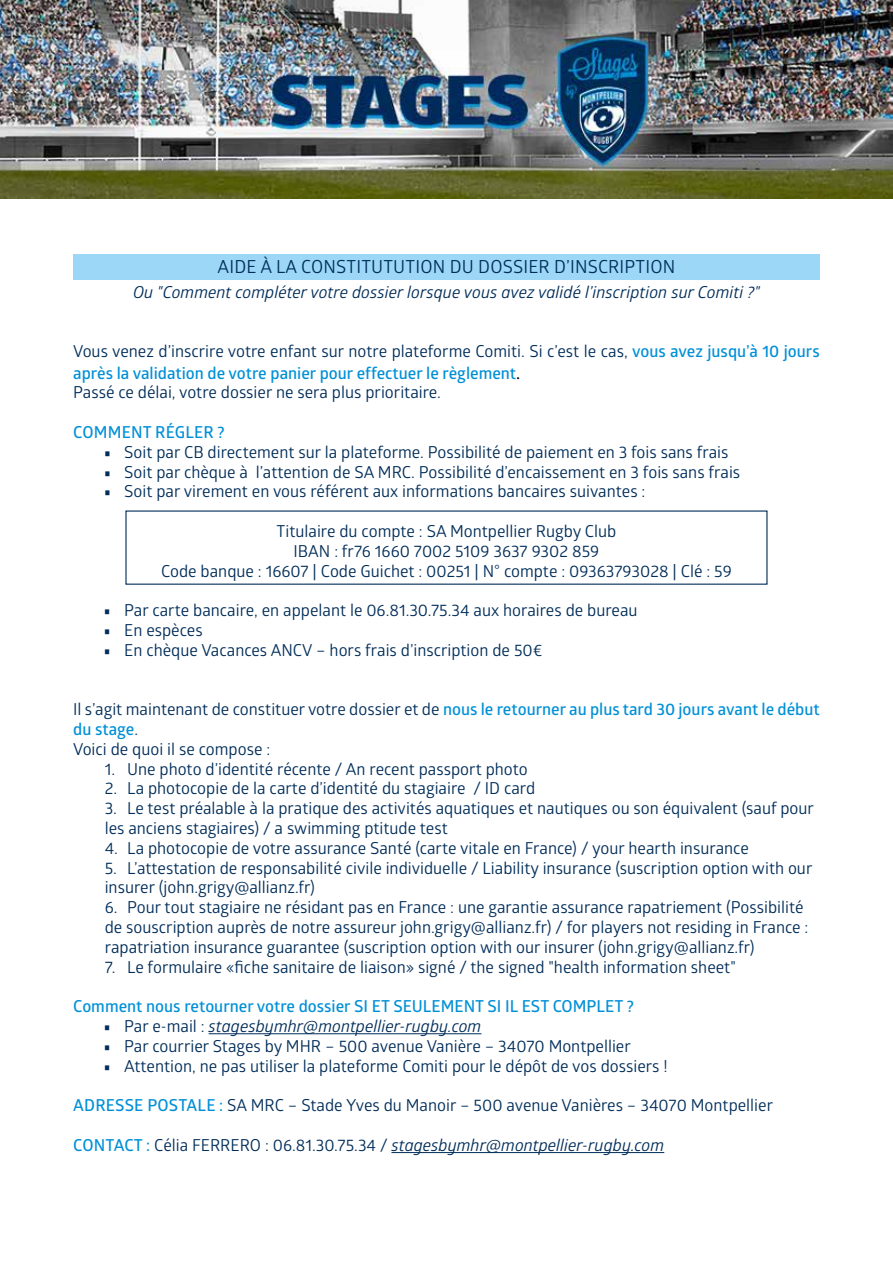
<style>
.page{position:relative;width:893px;height:1263px;background:#fff}
.page>*{position:absolute;margin:0;border:0;box-sizing:border-box;transform-origin:0 0}
.t1{font:18px "Glober";letter-spacing:.01em;color:#002d59}
.t2{font:16.5px/19.8px "Glober";color:#002d59}
.t3{font:600 16.5px/21.6px "Glober";color:#0090d7}
.t4{font:italic 16.5px "Glober";color:#002d59}
.s1{font-weight:400;color:#002d59}
.s2{font-family:"Minion Pro";font-weight:400;font-size:18px;color:#000}
.s3{font-family:"Titillium Title 20"}
.s4{font-weight:600;color:#0090d7}
.s5{font-family:"Titillium Title 20";font-style:normal}
.s6{font-style:normal}
.s7{font-weight:600;font-style:normal;color:#0090d7}
</style>
<div class="page">
<img style="left:0;top:0;width:893px;height:198px">
<hr style="left:209px;top:1033px;width:272px;height:1px;background:#002d59">
<hr style="left:391px;top:1152px;width:273px;height:1px;background:#002d59">
<div style="left:73px;top:254px;width:747px;height:25px;background:#9cd7f7"></div>
<p class="t1" style="left:218px;top:254px;width:459px">AIDE À LA CONSTITUTUTION DU DOSSIER D’INSCRIPTION</p>
<p class="t4" style="left:133px;top:281px;width:628px">Ou "Comment compléter votre dossier lorsque vous avez validé l’inscription sur Comiti ?"</p>
<p class="t3" style="left:73px;top:340px;width:748px"><span class="s1">Vous venez d’inscrire votre enfant sur notre plateforme Comiti. Si c’est le cas,</span> vous avez jusqu’à 10 jours après la validation de votre panier pour effectuer le règlement<span class="s2">.</span></p>
<p class="t2" style="left:73px;top:382px;width:369px">Passé ce délai, votre dossier ne sera plus prioritaire.</p>
<p class="t3" style="left:73px;top:421px;width:153px">COMMENT RÉGLER ?</p>
<p class="t2" style="left:103px;top:441px;width:627px"><span class="s3">•</span> Soit par CB directement sur la plateforme. Possibilité de paiement en 3 fois sans frais</p>
<p class="t2" style="left:103px;top:461px;width:639px"><span class="s3">•</span> Soit par chèque à l’attention de SA MRC. Possibilité d’encaissement en 3 fois sans frais</p>
<p class="t2" style="left:103px;top:481px;width:544px"><span class="s3">•</span> Soit par virement en vous référent aux informations bancaires suivantes :</p>
<p class="t2" style="left:161px;top:521px;width:572px;text-align:center">Titulaire du compte : SA Montpellier Rugby Club<br>IBAN : fr76 1660 7002 5109 3637 9302 859<br>Code banque : 16607 | Code Guichet : 00251 | N° compte : 09363793028 | Clé : 59</p>
<p class="t2" style="left:103px;top:600px;width:536px"><span class="s3">•</span> Par carte bancaire, en appelant le 06.81.30.75.34 aux horaires de bureau</p>
<p class="t2" style="left:103px;top:620px;width:101px"><span class="s3">•</span> En espèces</p>
<p class="t2" style="left:103px;top:639px;width:441px"><span class="s3">•</span> En chèque Vacances ANCV – hors frais d’inscription de 50€</p>
<p class="t2" style="left:73px;top:699px;width:748px">Il s’agit maintenant de constituer votre dossier et de <span class="s4">nous le retourner au plus tard 30 jours avant le début du stage</span>.<br>Voici de quoi il se compose :</p>
<p class="t2" style="left:105px;top:758px;width:424px">1. Une photo d’identité récente / An recent passport photo</p>
<p class="t2" style="left:105px;top:778px;width:432px">2. La photocopie de la carte d’identité du stagiaire / ID card</p>
<p class="t2" style="left:105px;top:798px;width:711px">3. Le test préalable à la pratique des activités aquatiques et nautiques ou son équivalent (sauf pour les anciens stagiaires) / a swimming ptitude test</p>
<p class="t2" style="left:105px;top:837px;width:646px">4. La photocopie de votre assurance Santé (carte vitale en France) / your hearth insurance</p>
<p class="t2" style="left:105px;top:857px;width:709px">5. L’attestation de responsabilité civile individuelle / Liability insurance (suscription option with our insurer (john.grigy@allianz.fr)</p>
<p class="t2" style="left:105px;top:897px;width:705px">6. Pour tout stagiaire ne résidant pas en France : une garantie assurance rapatriement (Possibilité de souscription auprès de notre assureur john.grigy@allianz.fr) / for players not residing in France : rapatriation insurance guarantee (suscription option with our insurer (john.grigy@allianz.fr)</p>
<p class="t2" style="left:105px;top:956px;width:633px">7. Le formulaire «fiche sanitaire de liaison» signé / the signed "health information sheet"</p>
<p class="t3" style="left:73px;top:995px;width:562px">Comment nous retourner votre dossier SI ET SEULEMENT SI IL EST COMPLET ?</p>
<p class="t4" style="left:103px;top:1015px;width:380px"><span class="s5">•</span> <span class="s6">Par e-mail :</span> stagesbymhr@montpellier-rugby.com</p>
<p class="t2" style="left:103px;top:1035px;width:529px"><span class="s3">•</span> Par courrier Stages by MHR – 500 avenue Vanière – 34070 Montpellier</p>
<p class="t2" style="left:103px;top:1055px;width:566px"><span class="s3">•</span> Attention, ne pas utiliser la plateforme Comiti pour le dépôt de vos dossiers !</p>
<p class="t2" style="left:73px;top:1095px;width:701px"><span class="s4">ADRESSE POSTALE :</span> SA MRC – Stade Yves du Manoir – 500 avenue Vanières – 34070 Montpellier</p>
<p class="t4" style="left:73px;top:1133px;width:592px"><span class="s7">CONTACT :</span> <span class="s6">Célia FERRERO : 06.81.30.75.34 /</span> stagesbymhr@montpellier-rugby.com</p>
</div>
